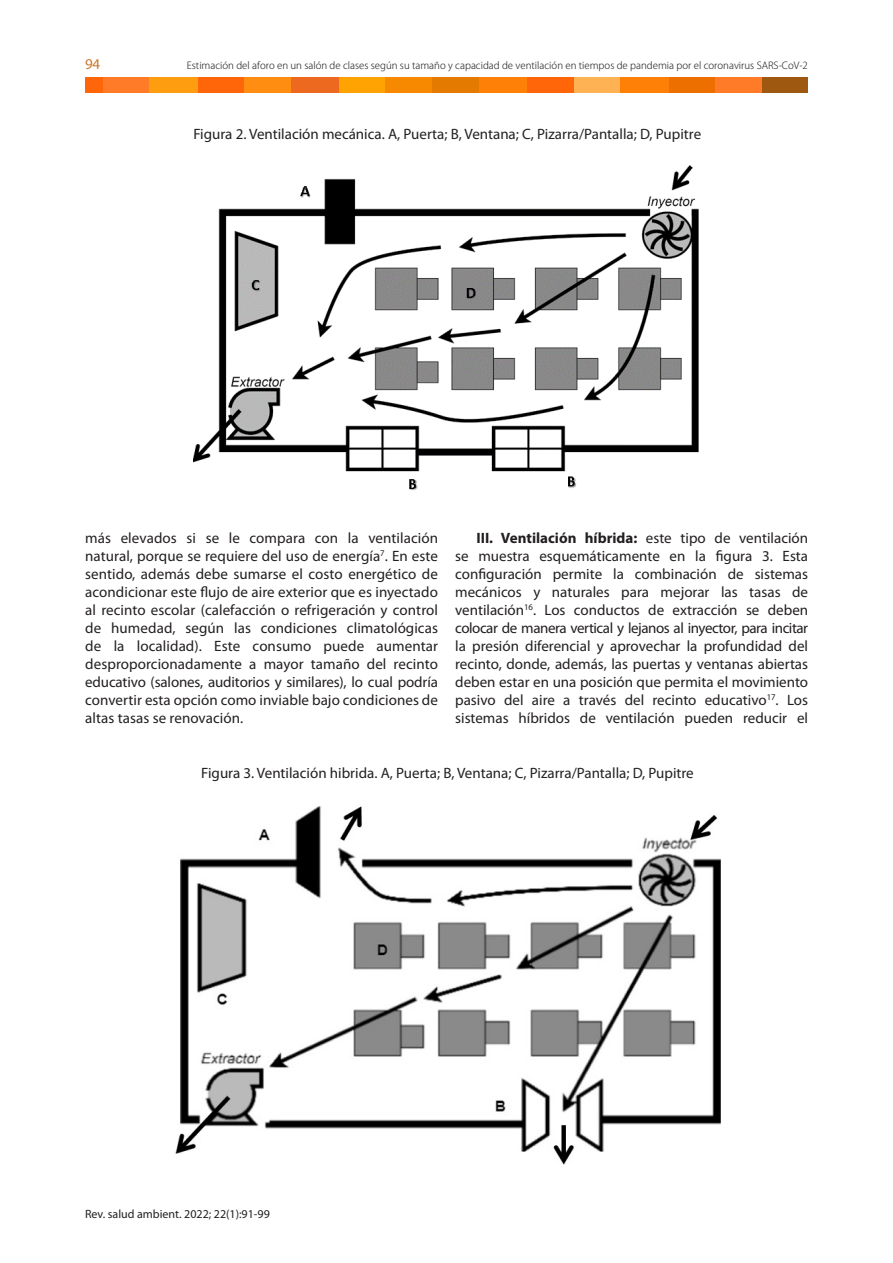
<style>
.page{position:relative;width:893px;height:1263px;background:#fff}
.page>*{position:absolute;margin:0;border:0;box-sizing:border-box;transform-origin:0 0}
.texto_Base_salto_1{font:15px/18px "Myriad Pro";color:#231f20;text-align:justify}
.texto_Base{font:15px "Myriad Pro";color:#222}
.t1{font:15px "Myriad Pro";color:#cb7729}
.t2{font:12px "Myriad Pro";color:#231f20}
.t3{font:300 9.75px "Koz Go Pro";color:#231f20}
.s1{color:#231f20}
.s2{font-weight:700}
</style>
<div class="page">
<div style="left:761px;top:77px;width:47px;height:15px;background:#9f580f"></div>
<div style="left:715px;top:77px;width:46px;height:15px;background:#ff7b28"></div>
<div style="left:661px;top:77px;width:54px;height:15px;background:#ed6f00"></div>
<div style="left:613px;top:77px;width:55px;height:15px;background:#ff8006"></div>
<div style="left:573px;top:77px;width:47px;height:15px;background:#ffb254"></div>
<div style="left:521px;top:77px;width:52px;height:15px;background:#ff660a"></div>
<div style="left:474px;top:77px;width:52px;height:15px;background:#ff8006"></div>
<div style="left:432px;top:77px;width:46px;height:15px;background:#e47a00"></div>
<div style="left:380px;top:77px;width:52px;height:15px;background:#f68900"></div>
<div style="left:338px;top:77px;width:47px;height:15px;background:#ffa302"></div>
<div style="left:287px;top:77px;width:51px;height:15px;background:#ec691f"></div>
<div style="left:239px;top:77px;width:52px;height:15px;background:#ff8d11"></div>
<div style="left:193px;top:77px;width:50px;height:15px;background:#ff660a"></div>
<div style="left:144px;top:77px;width:53px;height:15px;background:#ff9d10"></div>
<div style="left:102px;top:77px;width:47px;height:15px;background:#ff7b28"></div>
<div style="left:85px;top:77px;width:17px;height:15px;background:#ff660a"></div>
<img style="left:193px;top:165px;width:505px;height:325px">
<img style="left:175px;top:806px;width:545px;height:359px">
<p class="t1" style="left:85px;top:55px;width:17px">94</p>
<p class="t3" style="left:187px;top:59px;width:623px">Estimación del aforo en un salón de clases según su tamaño y capacidad de ventilación en tiempos de pandemia por el coronavirus SARS-CoV-2</p>
<p class="texto_Base" style="left:193px;top:125px;width:509px"><span class="s1">Figura 2. Ventilación mecánica.</span> A, Puerta; B, Ventana; C, Pizarra/Pantalla; D, Pupitre</p>
<p class="texto_Base_salto_1" style="left:85px;top:528px;width:354px">más elevados si se le compara con la ventilación natural, porque se requiere del uso de energía<sup>7</sup>. En este sentido, además debe sumarse el costo energético de acondicionar este flujo de aire exterior que es inyectado al recinto escolar (calefacción o refrigeración y control de humedad, según las condiciones climatológicas de la localidad). Este consumo puede aumentar desproporcionadamente a mayor tamaño del recinto educativo (salones, auditorios y similares), lo cual podría convertir esta opción como inviable bajo condiciones de altas tasas se renovación.</p>
<p class="texto_Base_salto_1" style="left:455px;top:528px;width:354px;text-indent:21px"><span class="s2">III. Ventilación híbrida:</span> este tipo de ventilación se muestra esquemáticamente en la figura 3. Esta configuración permite la combinación de sistemas mecánicos y naturales para mejorar las tasas de ventilación<sup>16</sup>. Los conductos de extracción se deben colocar de manera vertical y lejanos al inyector, para incitar la presión diferencial y aprovechar la profundidad del recinto, donde, además, las puertas y ventanas abiertas deben estar en una posición que permita el movimiento pasivo del aire a través del recinto educativo<sup>17</sup>. Los sistemas híbridos de ventilación pueden reducir el</p>
<p class="texto_Base" style="left:201px;top:764px;width:494px"><span class="s1">Figura 3. Ventilación hibrida.</span> A, Puerta; B, Ventana; C, Pizarra/Pantalla; D, Pupitre</p>
<p class="t2" style="left:85px;top:1206px;width:186px">Rev. salud ambient. 2022; 22(1):91-99</p>
</div>
